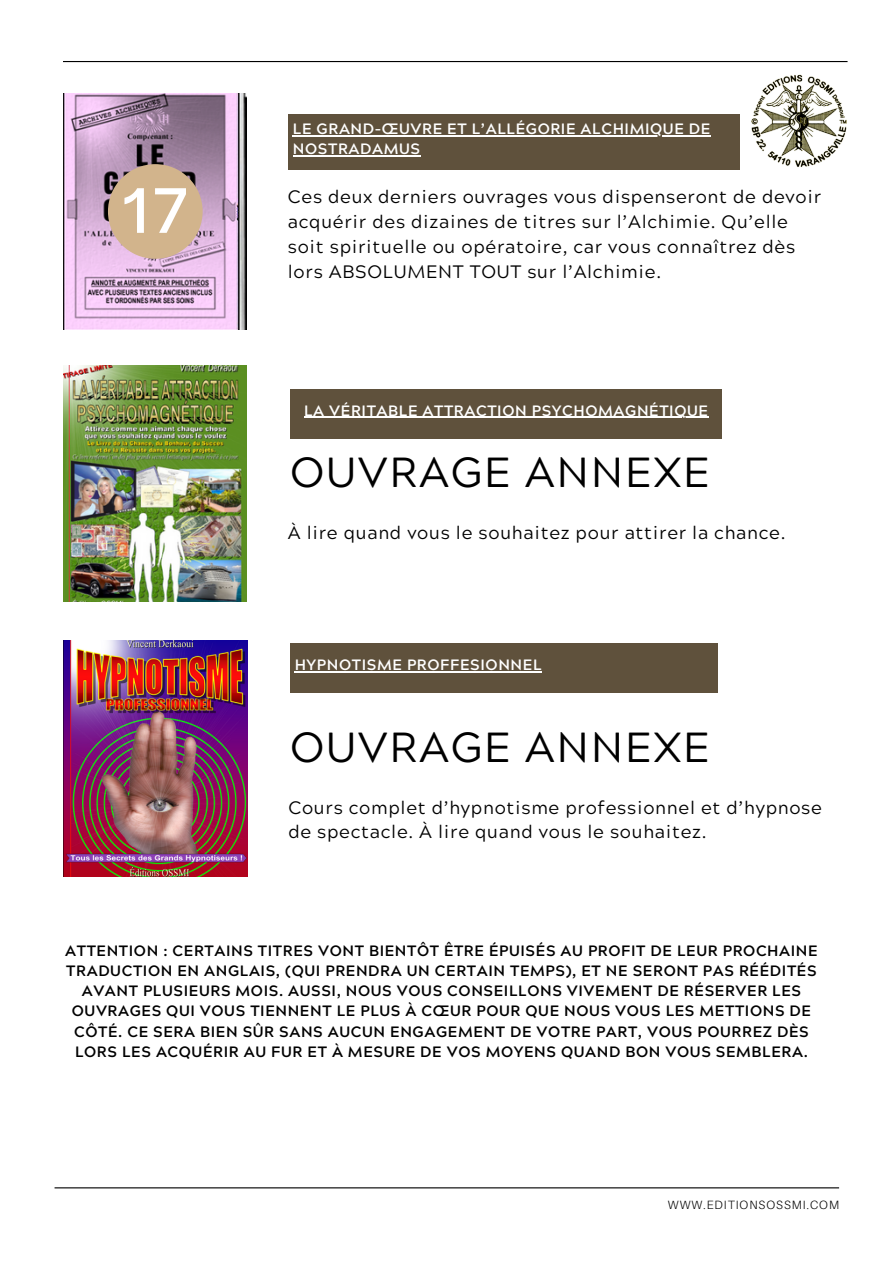
<style>
.page{position:relative;width:894px;height:1264px;background:#fff}
.page>*{position:absolute;margin:0;border:0;box-sizing:border-box;transform-origin:0 0}
.t1{font:500 58.5px "Open Sauce One";color:#fff}
.t2{font:42px "Acherus Grotesque";letter-spacing:.04em;color:#000}
.t3{font:18px/24.8px "Acherus Grotesque";letter-spacing:.04em;color:#000}
.t4{font:700 15px/20.2px "Acherus Grotesque";letter-spacing:.04em;color:#000;text-align:center}
.t5{font:700 15px/20.2px "Acherus Grotesque";letter-spacing:.04em;color:#fff}
.t6{font:300 12px "Aileron";letter-spacing:.08em;color:#000}
</style>
<div class="page">
<hr style="left:63px;top:61px;width:784px;height:1px;background:#000">
<hr style="left:55px;top:1187px;width:783px;height:1px;background:#000">
<img style="left:63px;top:94px;width:183px;height:236px">
<img style="left:63px;top:365px;width:183px;height:237px">
<img style="left:63px;top:640px;width:184px;height:236px">
<div style="left:288px;top:114px;width:452px;height:55px;background:#5f513c"></div>
<hr style="left:293px;top:135px;width:417px;height:1px;background:#fff">
<hr style="left:293px;top:155px;width:127px;height:2px;background:#fff">
<div style="left:290px;top:389px;width:432px;height:49px;background:#5f513c"></div>
<hr style="left:304px;top:417px;width:404px;height:1px;background:#fff">
<div style="left:290px;top:643px;width:427px;height:50px;background:#5f513c"></div>
<hr style="left:294px;top:671px;width:248px;height:1px;background:#fff">
<img style="left:751px;top:74px;width:96px;height:93px">
<div style="left:108px;top:164px;width:94px;height:95px;background:#d2b48c;border-radius:50%"></div>
<h3 class="t1" style="left:122px;top:174px;width:67px">17</h3>
<h3 class="t5" style="left:293px;top:121px;width:419px">LE GRAND-ŒUVRE ET L’ALLÉGORIE ALCHIMIQUE DE<br>NOSTRADAMUS</h3>
<h1 class="t3" style="left:288px;top:187px;width:534px">Ces deux derniers ouvrages vous dispenseront de devoir acquérir des dizaines de titres sur l’Alchimie. Qu’elle soit spirituelle ou opératoire, car vous connaîtrez dès lors ABSOLUMENT TOUT sur l’Alchimie.</h1>
<p class="t5" style="left:304px;top:402px;width:405px">LA VÉRITABLE ATTRACTION PSYCHOMAGNÉTIQUE</p>
<p class="t2" style="left:290px;top:455px;width:421px">OUVRAGE ANNEXE</p>
<h2 class="t3" style="left:288px;top:522px;width:499px">À lire quand vous le souhaitez pour attirer la chance.</h2>
<h2 class="t5" style="left:294px;top:657px;width:248px">HYPNOTISME PROFFESIONNEL</h2>
<h3 class="t2" style="left:290px;top:730px;width:421px">OUVRAGE ANNEXE</h3>
<p class="t3" style="left:288px;top:797px;width:535px">Cours complet d’hypnotisme professionnel et d’hypnose de spectacle. À lire quand vous le souhaitez.</p>
<h2 class="t4" style="left:65px;top:942px;width:753px">ATTENTION : CERTAINS TITRES VONT BIENTÔT ÊTRE ÉPUISÉS AU PROFIT DE LEUR PROCHAINE TRADUCTION EN ANGLAIS, (QUI PRENDRA UN CERTAIN TEMPS), ET NE SERONT PAS RÉÉDITÉS AVANT PLUSIEURS MOIS. AUSSI, NOUS VOUS CONSEILLONS VIVEMENT DE RÉSERVER LES OUVRAGES QUI VOUS TIENNENT LE PLUS À CŒUR POUR QUE NOUS VOUS LES METTIONS DE CÔTÉ. CE SERA BIEN SÛR SANS AUCUN ENGAGEMENT DE VOTRE PART, VOUS POURREZ DÈS LORS LES ACQUÉRIR AU FUR ET À MESURE DE VOS MOYENS QUAND BON VOUS SEMBLERA.</h2>
<h3 class="t6" style="left:667px;top:1197px;width:173px">WWW.EDITIONSOSSMI.COM</h3>
</div>
